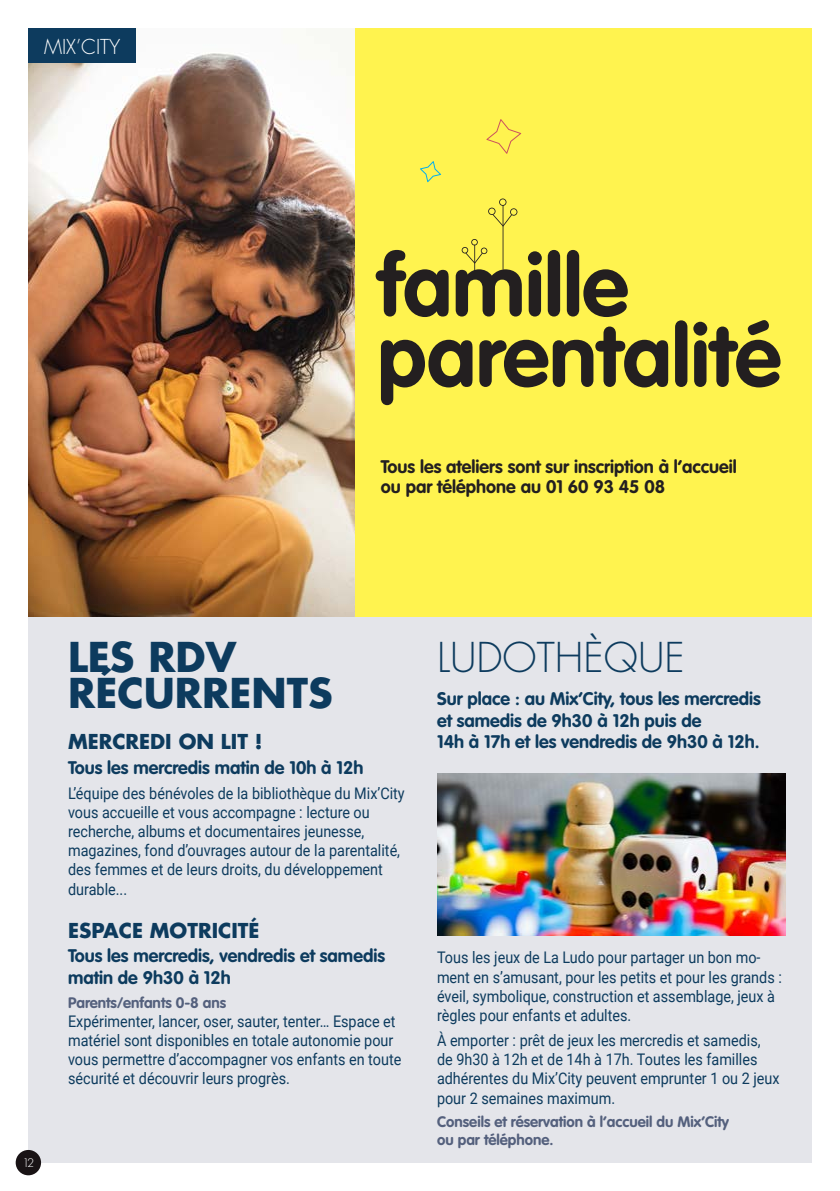
<style>
.page{position:relative;width:840px;height:1191px;background:#fff}
.page>*{position:absolute;margin:0;border:0;box-sizing:border-box;transform-origin:0 0}
.t1{font:700 85.8px/70.4px "VAG Rounded Std";color:#231f20}
.MIXITY-T0{font:700 40px/36px "Futura Std";color:#0d3b5e}
.MIXITY-T0-2{font:300 40px "Futura Std";color:#0d3b5e}
._01-T-MIXCITY{font:700 20px "Futura Std";color:#0d3b5e}
.t2{font:300 20px "Futura Std";color:#fff}
._02-MIXCITY-DATES-DUREE-LIEU{font:700 18px/21.6px "VAG Rounded Std";color:#0d3b5e}
.t3{font:700 18px/20px "VAG Rounded Std";color:#231f20}
._03-MIXCITY-TEXTE{font:16px/19.2px "Roboto";color:#0d3b5e;scale:.9 1}
._04-MIXCITY-TARIFS-PUBLIC{font:700 15px/18px "VAG Rounded Std";color:#54607d}
.t4{font:300 13px "Futura PT";color:#fff}
</style>
<div class="page">
<div style="left:28px;top:617px;width:783px;height:545px;background:#e4e5ea"></div>
<div style="left:28px;top:28px;width:783px;height:589px;background:#fff34f"></div>
<img style="left:28px;top:29px;width:326px;height:588px">
<svg style="left:420px;top:161px;width:21px;height:21px"></svg>
<svg style="left:486px;top:119px;width:35px;height:35px"></svg>
<div style="left:28px;top:28px;width:108px;height:35px;background:#0d3b5e"></div>
<img style="left:437px;top:773px;width:348px;height:162px">
<svg style="left:461px;top:198px;width:56px;height:73px"></svg>
<div style="left:16px;top:1150px;width:25px;height:25px;background:#191315;border-radius:50%"></div>
<p class="t2" style="left:44px;top:34px;width:78px">MIX’CITY</p>
<h1 class="t1" style="left:377px;top:254px;width:405px">famille parentalité</h1>
<p class="t3" style="left:380px;top:457px;width:357px">Tous les ateliers sont sur inscription à l’accueil ou par téléphone au 01 60 93 45 08</p>
<p class="t4" style="left:22px;top:1155px;width:14px">12</p>
<p class="MIXITY-T0" style="left:68px;top:638px;width:266px">LES RDV<br>RÉCURRENTS</p>
<p class="_01-T-MIXCITY" style="left:68px;top:728px;width:196px">MERCREDI ON LIT !</p>
<p class="_02-MIXCITY-DATES-DUREE-LIEU" style="left:68px;top:757px;width:297px">Tous les mercredis matin de 10h à 12h</p>
<p class="_03-MIXCITY-TEXTE" style="left:68px;top:782px;width:375px">L’équipe des bénévoles de la bibliothèque du Mix’City vous accueille et vous accompagne : lecture ou recherche, albums et documentaires jeunesse, magazines, fond d’ouvrages autour de la parentalité, des femmes et de leurs droits, du développement durable...</p>
<p class="_01-T-MIXCITY" style="left:68px;top:917px;width:193px">ESPACE MOTRICITÉ</p>
<p class="_02-MIXCITY-DATES-DUREE-LIEU" style="left:68px;top:945px;width:318px">Tous les mercredis, vendredis et samedis matin de 9h30 à 12h</p>
<p class="_04-MIXCITY-TARIFS-PUBLIC" style="left:68px;top:993px;width:160px">Parents/enfants 0-8 ans</p>
<p class="_03-MIXCITY-TEXTE" style="left:68px;top:1010px;width:371px">Expérimenter, lancer, oser, sauter, tenter… Espace et matériel sont disponibles en totale autonomie pour vous permettre d’accompagner vos enfants en toute sécurité et découvrir leurs progrès.</p>
<p class="MIXITY-T0-2" style="left:437px;top:633px;width:249px">LUDOTHÈQUE</p>
<p class="_02-MIXCITY-DATES-DUREE-LIEU" style="left:437px;top:688px;width:325px">Sur place : au Mix’City, tous les mercredis et samedis de 9h30 à 12h puis de<br>14h à 17h et les vendredis de 9h30 à 12h.</p>
<p class="_03-MIXCITY-TEXTE" style="left:437px;top:947px;width:384px">Tous les jeux de La Ludo pour partager un bon mo&shy;ment en s’amusant, pour les petits et pour les grands : éveil, symbolique, construction et assemblage, jeux à règles pour enfants et adultes.</p>
<p class="_03-MIXCITY-TEXTE" style="left:437px;top:1030px;width:382px">À emporter : prêt de jeux les mercredis et samedis, de 9h30 à 12h et de 14h à 17h. Toutes les familles adhérentes du Mix’City peuvent emprunter 1 ou 2 jeux pour 2 semaines maximum.</p>
<p class="_04-MIXCITY-TARIFS-PUBLIC" style="left:437px;top:1113px;width:293px">Conseils et réservation à l’accueil du Mix’City ou par téléphone.</p>
</div>
